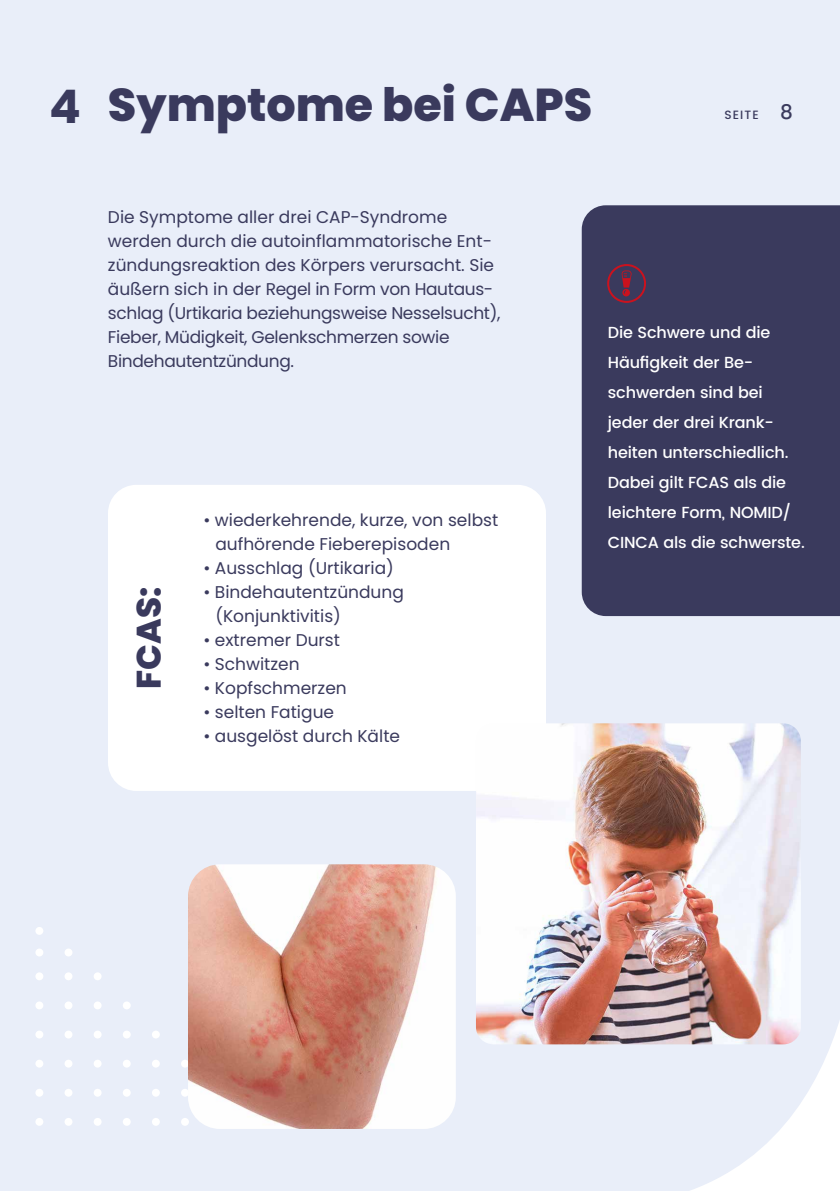
<style>
.page{position:relative;width:840px;height:1191px;background:#fff}
.page>*{position:absolute;margin:0;border:0;box-sizing:border-box;transform-origin:0 0}
.t1{font:700 46.4px "Poppins";color:#3a3a5d}
.t2{font:800 46px "Poppins";color:#3a3a5d}
.t3{font:800 34px "Poppins";color:#3a3a5d}
.t4{font:17px/24px "Poppins";letter-spacing:-.02em;color:#3a3a5d}
.t5{font:17px/24px "Poppins";color:#3a3a5d}
.t6{font:500 16px/30px "Poppins";letter-spacing:-.01em;color:#fff}
.t7{font:500 12px "Poppins";letter-spacing:.1em;color:#3a3a5d}
.s1{font-size:20px}
</style>
<div class="page">
<div style="left:0;top:0;width:839px;height:1191px;background:#e9eef9"></div>
<div style="left:35px;top:1117px;width:8px;height:8px;background:#fff;border-radius:50%"></div>
<div style="left:35px;top:1088px;width:8px;height:8px;background:#fff;border-radius:50%"></div>
<div style="left:35px;top:1059px;width:8px;height:8px;background:#fff;border-radius:50%"></div>
<div style="left:35px;top:1030px;width:8px;height:8px;background:#fff;border-radius:50%"></div>
<div style="left:35px;top:1001px;width:8px;height:8px;background:#fff;border-radius:50%"></div>
<div style="left:35px;top:972px;width:8px;height:8px;background:#fff;border-radius:50%"></div>
<div style="left:64px;top:1117px;width:8px;height:8px;background:#fff;border-radius:50%"></div>
<div style="left:64px;top:1088px;width:8px;height:8px;background:#fff;border-radius:50%"></div>
<div style="left:64px;top:1059px;width:8px;height:8px;background:#fff;border-radius:50%"></div>
<div style="left:64px;top:1030px;width:8px;height:8px;background:#fff;border-radius:50%"></div>
<div style="left:64px;top:1001px;width:8px;height:8px;background:#fff;border-radius:50%"></div>
<div style="left:64px;top:972px;width:8px;height:8px;background:#fff;border-radius:50%"></div>
<div style="left:35px;top:948px;width:8px;height:8px;background:#fff;border-radius:50%"></div>
<div style="left:35px;top:927px;width:8px;height:8px;background:#fff;border-radius:50%"></div>
<div style="left:64px;top:948px;width:8px;height:8px;background:#fff;border-radius:50%"></div>
<div style="left:94px;top:1117px;width:7px;height:8px;background:#fff;border-radius:50%"></div>
<div style="left:94px;top:1088px;width:7px;height:8px;background:#fff;border-radius:50%"></div>
<div style="left:94px;top:1059px;width:7px;height:8px;background:#fff;border-radius:50%"></div>
<div style="left:94px;top:1030px;width:7px;height:8px;background:#fff;border-radius:50%"></div>
<div style="left:94px;top:1001px;width:7px;height:8px;background:#fff;border-radius:50%"></div>
<div style="left:94px;top:972px;width:7px;height:8px;background:#fff;border-radius:50%"></div>
<div style="left:123px;top:1117px;width:8px;height:8px;background:#fff;border-radius:50%"></div>
<div style="left:123px;top:1088px;width:8px;height:8px;background:#fff;border-radius:50%"></div>
<div style="left:123px;top:1059px;width:8px;height:8px;background:#fff;border-radius:50%"></div>
<div style="left:123px;top:1030px;width:8px;height:8px;background:#fff;border-radius:50%"></div>
<div style="left:123px;top:1001px;width:8px;height:8px;background:#fff;border-radius:50%"></div>
<div style="left:152px;top:1117px;width:8px;height:8px;background:#fff;border-radius:50%"></div>
<div style="left:152px;top:1088px;width:8px;height:8px;background:#fff;border-radius:50%"></div>
<div style="left:152px;top:1059px;width:8px;height:8px;background:#fff;border-radius:50%"></div>
<div style="left:152px;top:1030px;width:8px;height:8px;background:#fff;border-radius:50%"></div>
<div style="left:181px;top:1117px;width:8px;height:8px;background:#fff;border-radius:50%"></div>
<div style="left:181px;top:1088px;width:8px;height:8px;background:#fff;border-radius:50%"></div>
<div style="left:181px;top:1059px;width:8px;height:8px;background:#fff;border-radius:50%"></div>
<div style="left:108px;top:485px;width:437px;height:306px;background:#fff;border-radius:28px"></div>
<svg style="left:588px;top:906px;width:251px;height:285px"></svg>
<div style="left:581px;top:205px;width:258px;height:411px;background:#3a3a5d"></div>
<svg style="left:621px;top:270px;width:10px;height:26px"></svg>
<div style="left:606px;top:264px;width:39px;height:39px;border:2px solid #cb121e;border-radius:50%"></div>
<img style="left:188px;top:864px;width:267px;height:265px">
<img style="left:476px;top:723px;width:324px;height:321px">
<h1 class="t1" style="left:49px;top:79px;width:33px">4</h1>
<h2 class="t2" style="left:108px;top:78px;width:485px">Symptome bei CAPS</h2>
<p class="t7" style="left:724px;top:105px;width:70px">SEITE <span class="s1">8</span></p>
<p class="t4" style="left:108px;top:205px;width:394px">Die Symptome aller drei CAP-Syndrome werden durch die autoinflammatorische Ent&shy;zündungsreaktion des Körpers verursacht. Sie äußern sich in der Regel in Form von Hautaus&shy;schlag (Urtikaria beziehungsweise Nesselsucht), Fieber, Müdigkeit, Gelenkschmerzen sowie Bindehautentzündung.</p>
<h3 class="t3" style="left:129px;top:689px;width:103px;rotate:-90deg">FCAS:</h3>
<p class="t5" style="left:215px;top:508px;width:284px;text-indent:-12px">• wiederkehrende, kurze, von selbst aufhörende Fieberepisoden</p>
<p class="t5" style="left:203px;top:556px;width:192px">• Ausschlag (Urtikaria)</p>
<p class="t5" style="left:215px;top:580px;width:190px;text-indent:-12px">• Bindehautentzündung (Konjunktivitis)</p>
<p class="t5" style="left:203px;top:628px;width:138px">• extremer Durst</p>
<p class="t5" style="left:203px;top:652px;width:98px">• Schwitzen</p>
<p class="t5" style="left:203px;top:676px;width:145px">• Kopfschmerzen</p>
<p class="t5" style="left:203px;top:700px;width:132px">• selten Fatigue</p>
<p class="t5" style="left:203px;top:724px;width:198px">• ausgelöst durch Kälte</p>
<p class="t6" style="left:607px;top:318px;width:198px">Die Schwere und die<br>Häufigkeit der Be&shy;schwerden sind bei jeder der drei Krank&shy;heiten unterschiedlich.<br>Dabei gilt FCAS als die leichtere Form, NOMID/<br>CINCA als die schwerste.</p>
</div>
